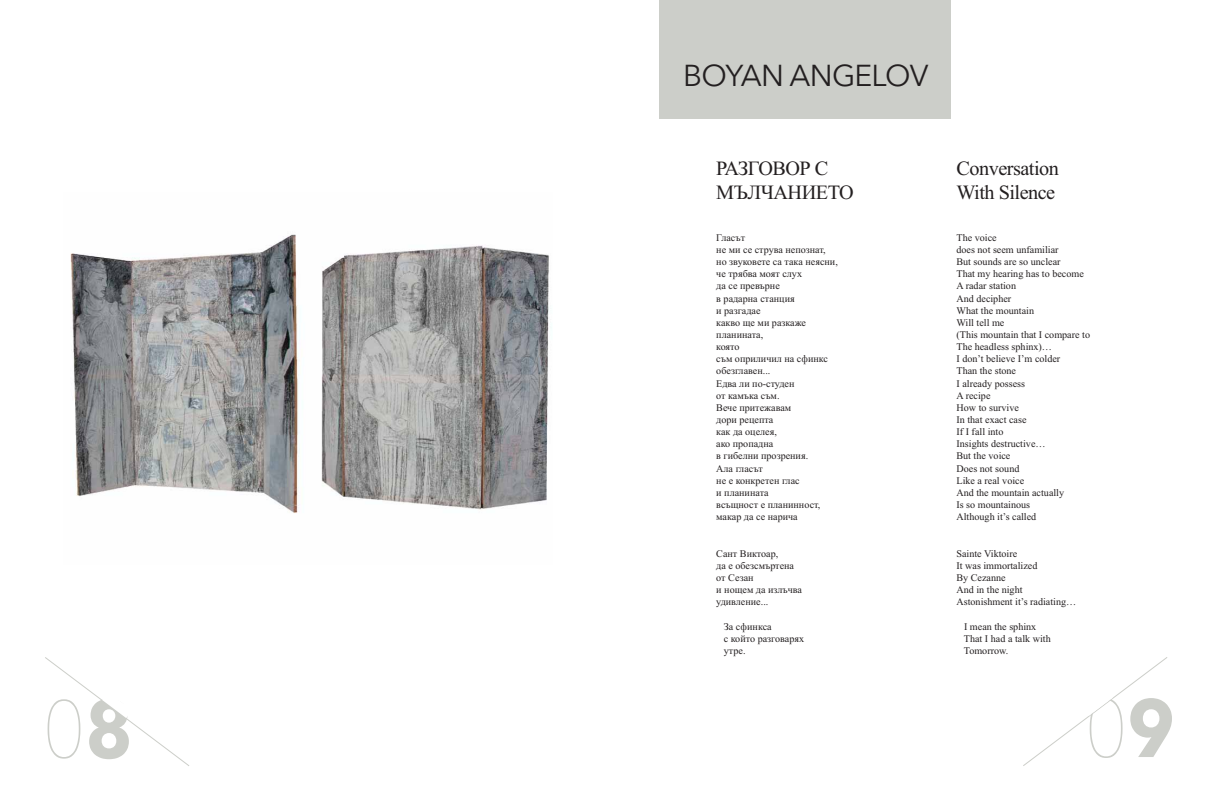
<style>
.page{position:relative;width:1212px;height:808px;background:#fff}
.page>*{position:absolute;margin:0;border:0;box-sizing:border-box;transform-origin:0 0}
.t1{font:200 81.07px "Avenir Next";color:#cccec9;scale:.92 1}
.t2{font:30px "Avenir Next";letter-spacing:-.025em;color:#231f20}
.t3{font:20.25px/24.3px "Times New Roman";letter-spacing:-.025em;color:#231f20}
.t4{font:10.12px/12.1px "Times New Roman";color:#231f20}
.s1{font-weight:700}
</style>
<div class="page">
<svg style="left:45px;top:657px;width:144px;height:109px"></svg>
<svg style="left:1023px;top:657px;width:145px;height:109px"></svg>
<div style="left:659px;top:0;width:292px;height:118px;background:#cccec9"></div>
<img style="left:70px;top:234px;width:479px;height:279px">
<h2 class="t2" style="left:683px;top:63px;width:247px">BOYAN ANGELOV</h2>
<h3 class="t3" style="left:716px;top:158px;width:139px">РАЗГОВОР С<br>МЪЛЧАНИЕТО</h3>
<p class="t4" style="left:716px;top:232px;width:123px">Гласът<br>не ми се струва непознат, но звуковете са така неясни, че трябва моят слух<br>да се превърне<br>в радарна станция<br>и разгадае<br>какво ще ми разкаже планината,<br>която<br>съм оприличил на сфинкс обезглавен...<br>Едва ли по-студен<br>от камъка съм.<br>Вече притежавам<br>дори рецепта<br>как да оцелея,<br>ако пропадна<br>в гибелни прозрения.<br>Ала гласът<br>не е конкретен глас<br>и планината<br>всъщност е планинност, макар да се нарича</p>
<p class="t4" style="left:716px;top:548px;width:87px">Сант Виктоар,<br>да е обезсмъртена от Сезан<br>и нощем да излъчва удивление...</p>
<p class="t4" style="left:724px;top:621px;width:82px">За сфинкса<br>с който разговарях утре.</p>
<h3 class="t3" style="left:956px;top:158px;width:104px">Conversation<br>With Silence</h3>
<p class="t4" style="left:956px;top:232px;width:135px">The voice<br>does not seem unfamiliar<br>But sounds are so unclear<br>That my hearing has to become<br>A radar station<br>And decipher<br>What the mountain<br>Will tell me<br>(This mountain that I compare to<br>The headless sphinx)…<br>I don’t believe I’m colder<br>Than the stone<br>I already possess<br>A recipe<br>How to survive<br>In that exact case<br>If I fall into<br>Insights destructive…<br>But the voice<br>Does not sound<br>Like a real voice<br>And the mountain actually<br>Is so mountainous<br>Although it’s called</p>
<p class="t4" style="left:956px;top:548px;width:121px">Sainte Viktoire<br>It was immortalized<br>By Cezanne<br>And in the night<br>Astonishment it’s radiating…</p>
<p class="t4" style="left:964px;top:621px;width:88px">I mean the sphinx<br>That I had a talk with<br>Tomorrow.</p>
<h1 class="t1" style="left:43px;top:682px;width:99px">0<span class="s1">8</span></h1>
<h1 class="t1" style="left:1085px;top:682px;width:99px">0<span class="s1">9</span></h1>
</div>
